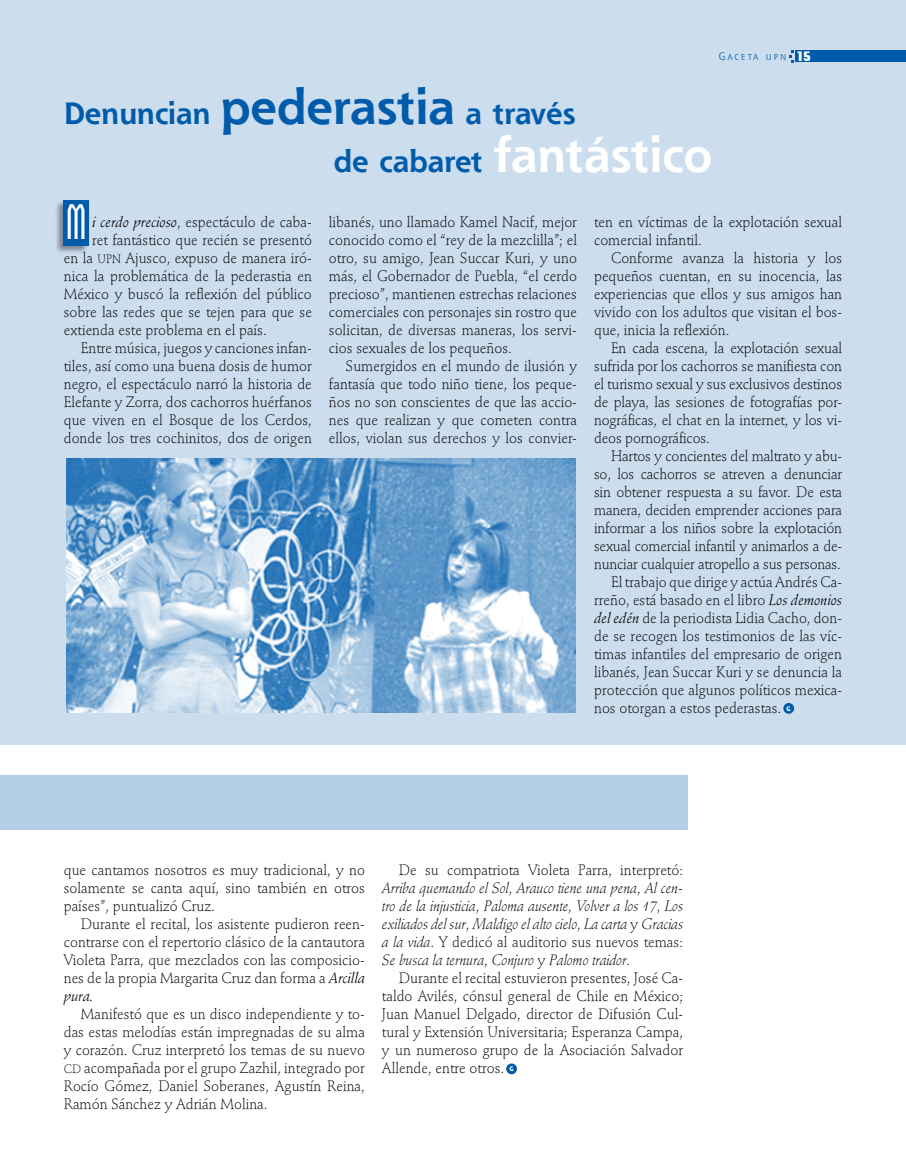
<style>
.page{position:relative;width:906px;height:1174px;background:#fff}
.page>*{position:absolute;margin:0;border:0;box-sizing:border-box;transform-origin:0 0}
.t1{font:700 48px "Shannon";color:#fff}
.t2{font:42px "Briem Akademi MM";color:#fff;scale:.95 1}
.t3{font:700 30px "Shannon";color:#005cab}
.t4{font:300 15px/18px "Stempel Schneidler";color:#000;text-align:justify;scale:.95 1}
.t5{font:italic 300 15px/18px "Stempel Schneidler";color:#000;scale:.95 1}
.t6{font:8.4px "Shannon";letter-spacing:.25em;color:#005cab}
.t7{font:800 6.3px "Shannon";color:#fff;scale:.95 1}
.s1{font-size:10.5px}
.s2{font-family:"Briem Akademi MM";font-size:13.5px;color:#fff}
.s3{font-size:48px}
.s4{font-size:30px;color:#005cab}
.s5{font-weight:400;font-style:italic}
.s6{font-size:12px}
.s7{font-style:normal}
</style>
<div class="page">
<div style="left:0;top:0;width:906px;height:744px;background:#ccdeee"></div>
<div style="left:794px;top:51px;width:112px;height:11px;background:#005cab"></div>
<svg style="left:789px;top:50px;width:4px;height:12px"></svg>
<div style="left:0;top:774px;width:688px;height:55px;background:#b3cee6"></div>
<div style="left:783px;top:703px;width:11px;height:11px;background:#005cab;border-radius:50%"></div>
<div style="left:506px;top:1063px;width:11px;height:11px;background:#005cab;border-radius:50%"></div>
<img style="left:67px;top:458px;width:508px;height:254px">
<div style="left:54px;top:198px;width:36px;height:57px;background:#000;opacity:.4"></div>
<div style="left:64px;top:200px;width:25px;height:45px;background:#005cab"></div>
<p class="t6" style="left:719px;top:51px;width:92px"><span class="s1">G</span>ACETA UPN <span class="s2">15</span></p>
<h3 class="t3" style="left:64px;top:94px;width:513px">Denuncian <span class="s3">pederastia</span> a través</h3>
<h1 class="t1" style="left:334px;top:125px;width:380px"><span class="s4">de cabaret</span> fantástico</h1>
<h2 class="t2" style="left:66px;top:200px;width:23px">M</h2>
<p class="t4" style="left:92px;top:213px;width:233px"><span class="s5">i cerdo precioso</span>, espectáculo de caba-</p>
<p class="t4" style="left:92px;top:231px;width:233px">ret fantástico que recién se presentó</p>
<p class="t4" style="left:64px;top:249px;width:263px">en la <span class="s6">upn</span> Ajusco, expuso de manera iró-</p>
<p class="t4" style="left:64px;top:267px;width:263px">nica la problemática de la pederastia en</p>
<p class="t4" style="left:64px;top:285px;width:263px">México y buscó la reflexión del público</p>
<p class="t4" style="left:64px;top:303px;width:263px">sobre las redes que se tejen para que se</p>
<p class="t4" style="left:64px;top:321px;width:215px">extienda este problema en el país.</p>
<p class="t4" style="left:81px;top:339px;width:245px">Entre música, juegos y canciones infan-</p>
<p class="t4" style="left:64px;top:357px;width:263px">tiles, así como una buena dosis de humor</p>
<p class="t4" style="left:64px;top:375px;width:263px">negro, el espectáculo narró la historia de</p>
<p class="t4" style="left:64px;top:393px;width:263px">Elefante y Zorra, dos cachorros huérfanos</p>
<p class="t4" style="left:64px;top:411px;width:263px">que viven en el Bosque de los Cerdos,</p>
<p class="t4" style="left:64px;top:429px;width:263px">donde los tres cochinitos, dos de origen</p>
<p class="t4" style="left:329px;top:213px;width:263px">libanés, uno llamado Kamel Nacif, mejor conocido como el “rey de la mezclilla”; el otro, su amigo, Jean Succar Kuri, y uno más, el Gobernador de Puebla, “el cerdo precioso”, mantienen estrechas relaciones comerciales con personajes sin rostro que solicitan, de diversas maneras, los servi&shy;cios sexuales de los pequeños.</p>
<p class="t4" style="left:329px;top:357px;width:263px;text-indent:17px">Sumergidos en el mundo de ilusión y fantasía que todo niño tiene, los peque&shy;ños no son conscientes de que las accio&shy;nes que realizan y que cometen contra ellos, violan sus derechos y los convier-</p>
<p class="t4" style="left:594px;top:213px;width:263px">ten en víctimas de la explotación sexual comercial infantil.</p>
<p class="t4" style="left:594px;top:249px;width:263px;text-indent:17px">Conforme avanza la historia y los pequeños cuentan, en su inocencia, las experiencias que ellos y sus amigos han vivido con los adultos que visitan el bos&shy;que, inicia la reflexión.</p>
<p class="t4" style="left:594px;top:339px;width:263px;text-indent:17px">En cada escena, la explotación sexual sufrida por los cachorros se manifiesta con el turismo sexual y sus exclusivos destinos de playa, las sesiones de fotografías por&shy;nográficas, el chat en la internet, y los vi&shy;deos pornográficos.</p>
<p class="t4" style="left:611px;top:447px;width:245px">Hartos y concientes del maltrato y abu-</p>
<p class="t4" style="left:594px;top:465px;width:263px">so, los cachorros se atreven a denunciar</p>
<p class="t4" style="left:594px;top:483px;width:263px">sin obtener respuesta a su favor. De esta</p>
<p class="t4" style="left:594px;top:501px;width:263px">manera, deciden emprender acciones para</p>
<p class="t4" style="left:594px;top:519px;width:263px">informar a los niños sobre la explotación</p>
<p class="t4" style="left:594px;top:537px;width:263px">sexual comercial infantil y animarlos a de-</p>
<p class="t4" style="left:594px;top:555px;width:261px">nunciar cualquier atropello a sus personas.</p>
<p class="t4" style="left:611px;top:573px;width:245px">El trabajo que dirige y actúa Andrés Ca-</p>
<p class="t4" style="left:594px;top:591px;width:263px">rreño, está basado en el libro <span class="s5">Los demonios</span></p>
<p class="t4" style="left:594px;top:609px;width:263px"><span class="s5">del edén</span> de la periodista Lidia Cacho, don-</p>
<p class="t4" style="left:594px;top:627px;width:263px">de se recogen los testimonios de las víc-</p>
<p class="t4" style="left:594px;top:645px;width:258px">timas infantiles del empresario de origen-</p>
<p class="t4" style="left:594px;top:663px;width:263px">libanés, Jean Succar Kuri y se denuncia la</p>
<p class="t4" style="left:594px;top:681px;width:263px">protección que algunos políticos mexica-</p>
<p class="t4" style="left:594px;top:699px;width:199px">nos otorgan a estos pederastas.</p>
<p class="t7" style="left:786px;top:704px;width:6px">G</p>
<p class="t4" style="left:64px;top:861px;width:318px">que cantamos nosotros es muy tradicional, y no solamente se canta aquí, sino también en otros países”, puntualizó Cruz.</p>
<p class="t4" style="left:64px;top:915px;width:318px;text-indent:17px">Durante el recital, los asistente pudieron reen&shy;contrarse con el repertorio clásico de la cantautora Violeta Parra, que mezclados con las composicio&shy;nes de la propia Margarita Cruz dan forma a <span class="s5">Arcilla pura.</span></p>
<p class="t4" style="left:64px;top:1005px;width:318px;text-indent:17px">Manifestó que es un disco independiente y to&shy;das estas melodías están impregnadas de su alma y corazón. Cruz interpretó los temas de su nuevo <span class="s6">cd</span> acompañada por el grupo Zazhil, integrado por Rocío Gómez, Daniel Soberanes, Agustín Reina, Ramón Sánchez y Adrián Molina.</p>
<p class="t5" style="left:382px;top:861px;width:318px;text-indent:17px"><span class="s7">De su compatriota Violeta Parra, interpretó:- </span>Arriba quemando el Sol<span class="s7">,</span> Arauco tiene una pena<span class="s7">,</span> Al cen&shy;tro de la injusticia<span class="s7">,</span> Paloma ausente<span class="s7">,</span> Volver a los 17<span class="s7">,</span> Los exiliados del sur<span class="s7">,</span> Maldigo el alto cielo<span class="s7">,</span> La carta <span class="s7">y</span> Gracias a la vida<span class="s7">. Y dedicó al auditorio sus nuevos temas:<br></span>Se busca la ternura<span class="s7">,</span> Conjuro <span class="s7">y</span> Palomo traidor<span class="s7">.</span></p>
<p class="t4" style="left:382px;top:969px;width:318px;text-indent:17px">Durante el recital estuvieron presentes, José Ca&shy;taldo Avilés, cónsul general de Chile en México; Juan Manuel Delgado, director de Difusión Cul&shy;tural y Extensión Universitaria; Esperanza Campa, y un numeroso grupo de la Asociación Salvador Allende, entre otros.</p>
<p class="t7" style="left:509px;top:1064px;width:6px">G</p>
</div>
